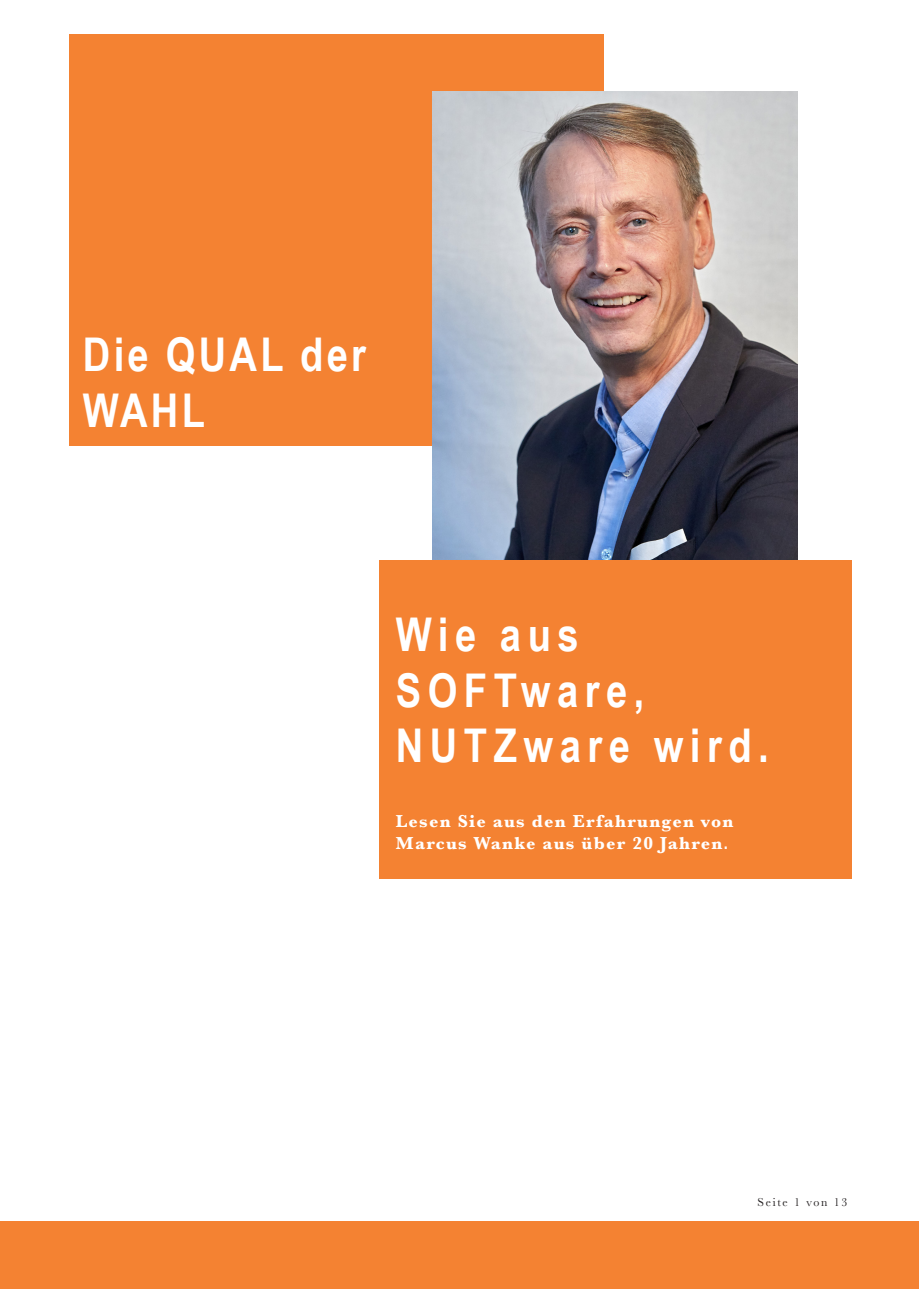
<style>
.page{position:relative;width:919px;height:1289px;background:#fff}
.page>*{position:absolute;margin:0;border:0;box-sizing:border-box;transform-origin:0 0}
.t1{font:700 46.5px "Arial Narrow";letter-spacing:.14em;color:#fff}
.t2{font:700 46.5px "Arial Narrow";letter-spacing:.07em;color:#fff}
.t3{font:700 18px "Baskerville";letter-spacing:.07em;color:#fff}
.t4{font:12px "Baskerville";letter-spacing:.14em;color:#231f20}
.s1{font-family:"Arial Narrow"}
</style>
<div class="page">
<div style="left:69px;top:35px;width:534px;height:411px;background:#f48232"></div>
<img style="left:432px;top:91px;width:365px;height:468px">
<div style="left:378px;top:560px;width:473px;height:319px;background:#f48232"></div>
<div style="left:0;top:1221px;width:918px;height:67px;background:#f48232"></div>
<p class="t2" style="left:83px;top:319px;width:285px">Die QUAL der</p>
<p class="t1" style="left:83px;top:375px;width:124px">WAHL</p>
<p class="t1" style="left:396px;top:599px;width:184px">Wie aus</p>
<p class="t1" style="left:396px;top:655px;width:250px">SOFTware,</p>
<p class="t1" style="left:396px;top:710px;width:374px">NUTZware wird.</p>
<p class="t3" style="left:396px;top:808px;width:339px">Lesen Sie aus den Erfahrungen von</p>
<p class="t3" style="left:396px;top:830px;width:333px">Marcus Wanke aus über 20 Jahren<span class="s1">.</span></p>
<p class="t4" style="left:757px;top:1194px;width:91px">Seite 1 von 13</p>
</div>
